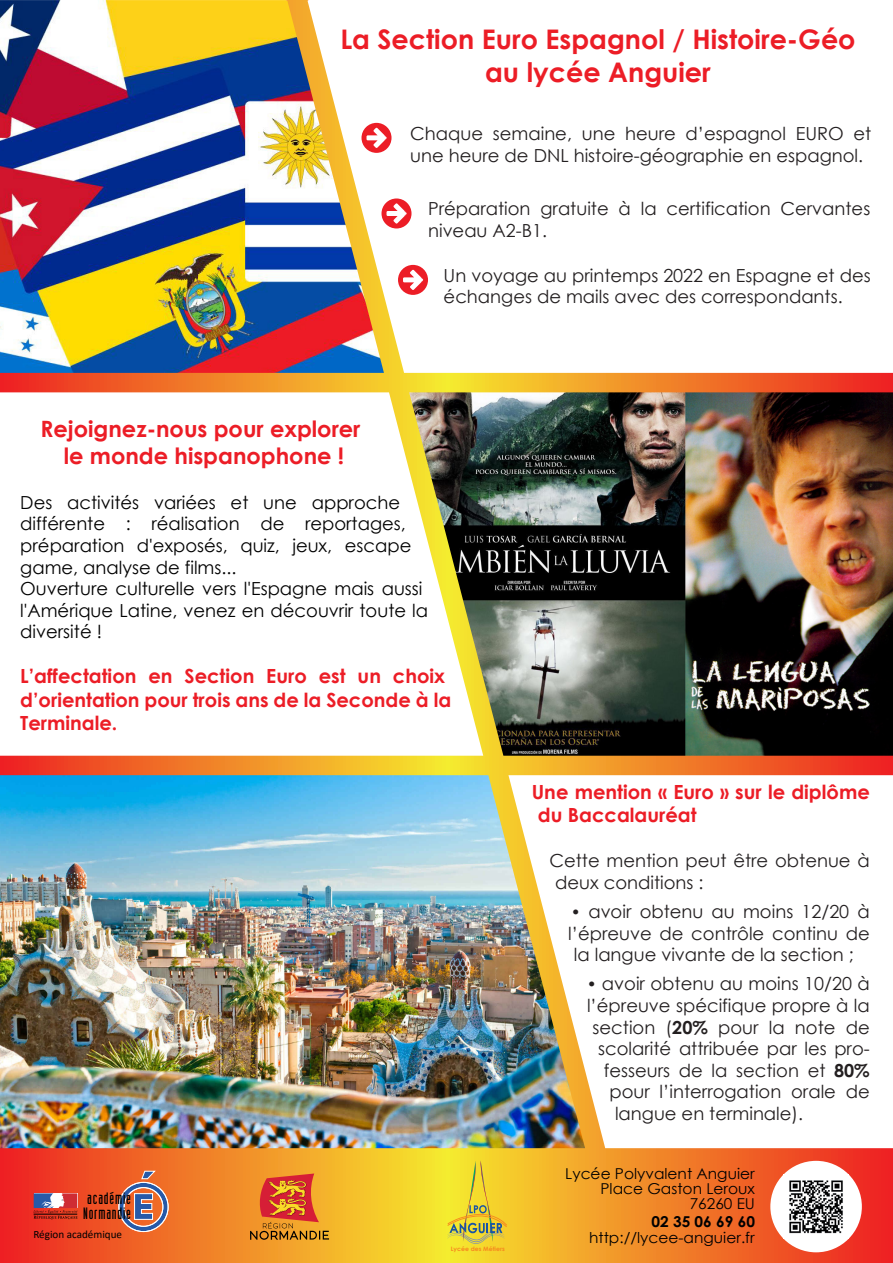
<style>
.page{position:relative;width:893px;height:1263px;background:#fff}
.page>*{position:absolute;margin:0;border:0;box-sizing:border-box;transform-origin:0 0}
.t1{font:700 27px/32.4px "Century Gothic";color:#ec1d26;text-align:center}
.t2{font:700 22.5px/27px "Century Gothic";color:#ec1d26;text-align:center}
.t3{font:700 19.5px/23.4px "Century Gothic";color:#ec1d26}
.t4{font:18px/21.6px "Century Gothic";color:#231f20}
.t5{font:18px/21.6px "Century Gothic";color:#000001}
.t6{font:16.05px/15.5px "Industria LT Std Solid";letter-spacing:.05em;color:#000001}
.t7{font:15px/15.3px "Century Gothic";color:#000001;text-align:right}
.t8{font:700 15px "Century Gothic";color:#000001}
.t9{font:11.1px "Calibri";color:#000001}
.t10{font:700 6px "Century Gothic";color:#f6891f}
.s1{font-size:16.5px}
.s2{font-weight:700}
</style>
<div class="page">
<img style="left:0;top:0;width:893px;height:1263px">
<svg style="left:447px;top:1160px;width:60px;height:84px;background:#e0cc37"></svg>
<svg style="left:33px;top:1193px;width:44px;height:26px"></svg>
<svg style="left:119px;top:1171px;width:49px;height:61px;background:#b67c71"></svg>
<svg style="left:250px;top:1173px;width:79px;height:67px;background:#d9752a"></svg>
<div style="left:770px;top:1161px;width:92px;height:91px;background:#fff;border-radius:50%"></div>
<img style="left:789px;top:1180px;width:54px;height:54px">
<h1 class="t1" style="left:340px;top:22px;width:517px">La Section Euro Espagnol / Histoire-Géo au lycée Anguier</h1>
<p class="t4" style="left:410px;top:122px;width:462px">Chaque semaine, une heure d’espagnol EURO et une heure de DNL histoire-géographie en espagnol.</p>
<p class="t4" style="left:428px;top:198px;width:444px">Préparation gratuite à la certification Cervantes niveau A2-B1.</p>
<p class="t4" style="left:444px;top:264px;width:429px">Un voyage au printemps 2022 en Espagne et des échanges de mails avec des correspondants.</p>
<p class="t2" style="left:40px;top:414px;width:321px">Rejoignez-nous pour explorer le monde hispanophone !</p>
<p class="t5" style="left:20px;top:491px;width:409px">Des activités variées et une approche différente : réalisation de reportages, préparation d'exposés, quiz, jeux, escape game, analyse de films...<br>Ouverture culturelle vers l'Espagne mais aussi l'Amérique Latine, venez en découvrir toute la diversité !</p>
<p class="t3" style="left:20px;top:664px;width:432px">L’affectation en Section Euro est un choix d’orientation pour trois ans de la Seconde à la<br>Terminale.</p>
<p class="t6" style="left:83px;top:1191px;width:49px">académie<br>Normandie</p>
<p class="t9" style="left:33px;top:1227px;width:90px">Région académique</p>
<p class="t10" style="left:451px;top:1244px;width:55px">Lycée des Métiers</p>
<p class="t3" style="left:538px;top:779px;width:333px;text-indent:-6px">Une mention « Euro » sur le diplôme du Baccalauréat</p>
<p class="t4" style="left:555px;top:850px;width:316px;text-indent:-6px">Cette mention peut être obtenue à deux conditions :</p>
<p class="t4" style="left:568px;top:900px;width:303px;text-align:center"><span class="s1">•</span> avoir obtenu au moins 12/20 à l’épreuve de contrôle continu de la langue vivante de la section ;</p>
<p class="t4" style="left:587px;top:973px;width:284px"><span class="s1">•</span> avoir obtenu au moins 10/20 à</p>
<p class="t4" style="left:587px;top:994px;width:284px">l’épreuve spécifique propre à la</p>
<p class="t4" style="left:593px;top:1016px;width:279px">section (<span class="s2">20%</span> pour la note de</p>
<p class="t4" style="left:598px;top:1038px;width:273px">scolarité attribuée par les pro-</p>
<p class="t4" style="left:604px;top:1059px;width:267px">fesseurs de la section et <span class="s2">80%</span></p>
<p class="t4" style="left:609px;top:1081px;width:262px">pour l’interrogation orale de</p>
<p class="t4" style="left:615px;top:1102px;width:190px">langue en terminale).</p>
<p class="t7" style="left:565px;top:1165px;width:191px">Lycée Polyvalent Anguier<br>Place Gaston Leroux<br>76260 EU</p>
<p class="t8" style="left:651px;top:1211px;width:105px">02 35 06 69 60</p>
<p class="t7" style="left:589px;top:1229px;width:167px">http://lycee-anguier.fr</p>
</div>
